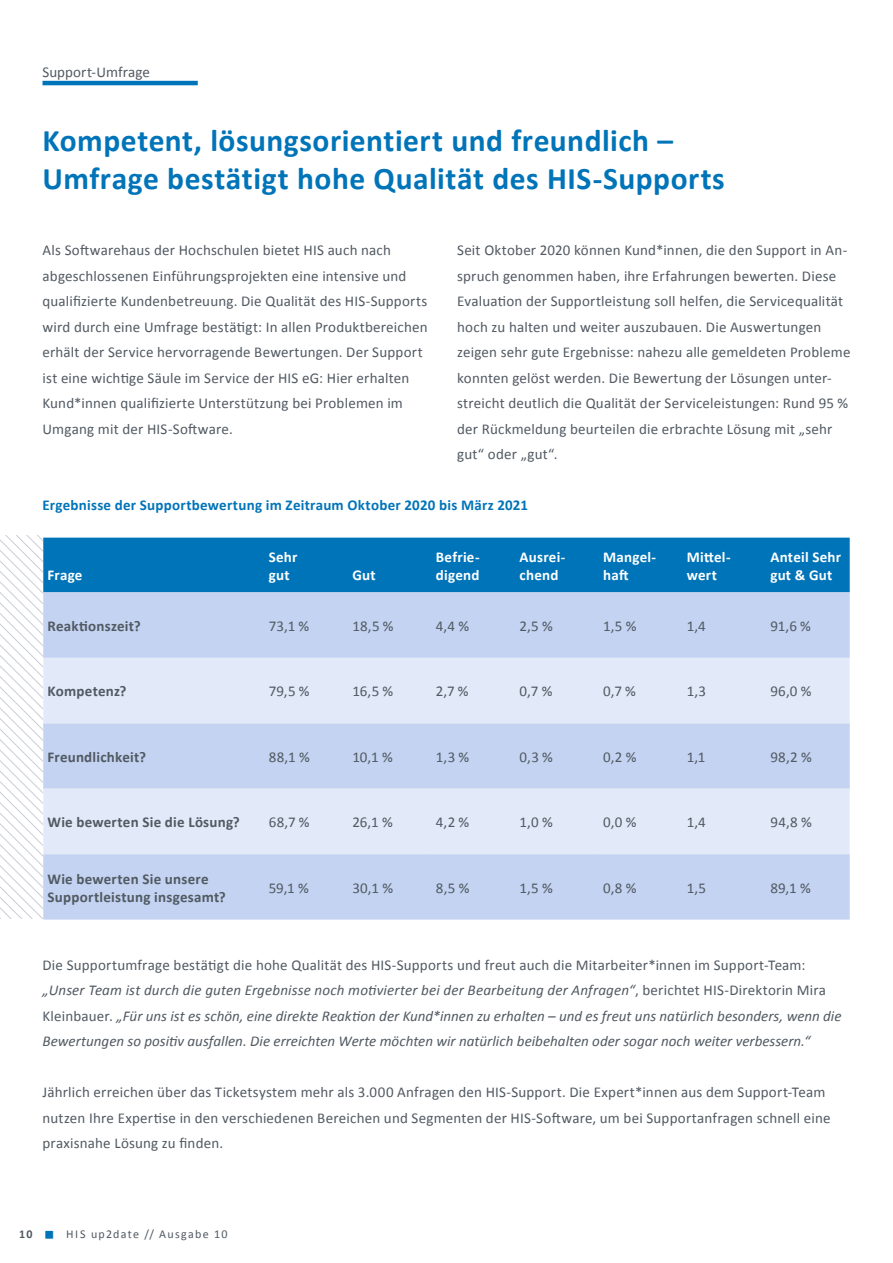
<style>
.page{position:relative;width:893px;height:1263px;background:#fff}
.page>*{position:absolute;margin:0;border:0;box-sizing:border-box;transform-origin:0 0}
.t1{font:700 31.5px/37.8px "Calibri";letter-spacing:.015em;color:#0074b8}
.t2{font:15px/25.5px "Calibri";letter-spacing:.01em;color:#515962}
.t3{font:italic 15px/25.5px "Calibri";color:#515962}
.t4{font:700 15px/18px "Calibri";letter-spacing:.015em;color:#515962}
.t5{font:700 15px/18px "Calibri";letter-spacing:.015em;color:#fff}
.t6{font:700 15px "Calibri";letter-spacing:.015em;color:#0074b8}
.t7{font:12px "Calibri";letter-spacing:.11em;color:#515962}
.t8{font:700 12px "Calibri";color:#515962}
.s1{font-style:normal}
</style>
<div class="page">
<hr style="left:43px;top:81px;width:155px;height:4px;background:#0074b8">
<svg style="left:0;top:536px;width:850px;height:382px;background:#b5cfec"></svg>
<p class="t2" style="left:43px;top:59px;width:109px">Support-Umfrage</p>
<h1 class="t1" style="left:43px;top:122px;width:684px">Kompetent, lösungsorientiert und freundlich –<br>Umfrage bestätigt hohe Qualität des HIS-Supports</h1>
<p class="t2" style="left:43px;top:237px;width:387px">Als Softwarehaus der Hochschulen bietet HIS auch nach abgeschlossenen Einführungsprojekten eine intensive und qualifizierte Kundenbetreuung. Die Qualität des HIS-Supports wird durch eine Umfrage bestätigt: In allen Produktbereichen erhält der Service hervorragende Bewertungen. Der Support ist eine wichtige Säule im Service der HIS eG: Hier erhalten Kund*innen qualifizierte Unterstützung bei Problemen im Umgang mit der HIS-Software.</p>
<p class="t2" style="left:457px;top:237px;width:395px">Seit Oktober 2020 können Kund*innen, die den Support in An&shy;spruch genommen haben, ihre Erfahrungen bewerten. Diese Evaluation der Supportleistung soll helfen, die Servicequalität hoch zu halten und weiter auszubauen. Die Auswertungen zeigen sehr gute Ergebnisse: nahezu alle gemeldeten Probleme konnten gelöst werden. Die Bewertung der Lösungen unter&shy;streicht deutlich die Qualität der Serviceleistungen: Rund 95 % der Rückmeldung beurteilen die erbrachte Lösung mit „sehr gut“ oder „gut“.</p>
<p class="t6" style="left:43px;top:496px;width:487px">Ergebnisse der Supportbewertung im Zeitraum Oktober 2020 bis März 2021</p>
<p class="t5" style="left:48px;top:566px;width:36px">Frage</p>
<p class="t5" style="left:269px;top:548px;width:30px">Sehr gut</p>
<p class="t5" style="left:352px;top:566px;width:25px">Gut</p>
<p class="t5" style="left:436px;top:548px;width:45px">Befrie&shy;digend</p>
<p class="t5" style="left:520px;top:548px;width:47px">Ausrei&shy;chend</p>
<p class="t5" style="left:603px;top:548px;width:54px">Mangel&shy;haft</p>
<p class="t5" style="left:687px;top:548px;width:45px">Mittel&shy;wert</p>
<p class="t5" style="left:770px;top:548px;width:72px">Anteil Sehr gut &amp; Gut</p>
<p class="t4" style="left:48px;top:617px;width:95px">Reaktionszeit?</p>
<p class="t2" style="left:269px;top:613px;width:42px">73,1 %</p>
<p class="t2" style="left:352px;top:613px;width:43px">18,5 %</p>
<p class="t2" style="left:436px;top:613px;width:35px">4,4 %</p>
<p class="t2" style="left:520px;top:613px;width:35px">2,5 %</p>
<p class="t2" style="left:603px;top:613px;width:35px">1,5 %</p>
<p class="t2" style="left:687px;top:613px;width:21px">1,4</p>
<p class="t2" style="left:770px;top:613px;width:42px">91,6 %</p>
<p class="t4" style="left:48px;top:682px;width:81px">Kompetenz?</p>
<p class="t2" style="left:269px;top:678px;width:42px">79,5 %</p>
<p class="t2" style="left:352px;top:678px;width:42px">16,5 %</p>
<p class="t2" style="left:436px;top:678px;width:34px">2,7 %</p>
<p class="t2" style="left:520px;top:678px;width:34px">0,7 %</p>
<p class="t2" style="left:603px;top:678px;width:34px">0,7 %</p>
<p class="t2" style="left:687px;top:678px;width:21px">1,3</p>
<p class="t2" style="left:770px;top:678px;width:43px">96,0 %</p>
<p class="t4" style="left:48px;top:748px;width:100px">Freundlichkeit?</p>
<p class="t2" style="left:269px;top:744px;width:43px">88,1 %</p>
<p class="t2" style="left:352px;top:744px;width:42px">10,1 %</p>
<p class="t2" style="left:436px;top:744px;width:35px">1,3 %</p>
<p class="t2" style="left:520px;top:744px;width:35px">0,3 %</p>
<p class="t2" style="left:603px;top:744px;width:35px">0,2 %</p>
<p class="t2" style="left:687px;top:744px;width:20px">1,1</p>
<p class="t2" style="left:770px;top:744px;width:43px">98,2 %</p>
<p class="t4" style="left:48px;top:813px;width:194px">Wie bewerten Sie die Lösung?</p>
<p class="t2" style="left:269px;top:809px;width:42px">68,7 %</p>
<p class="t2" style="left:352px;top:809px;width:42px">26,1 %</p>
<p class="t2" style="left:436px;top:809px;width:35px">4,2 %</p>
<p class="t2" style="left:520px;top:809px;width:35px">1,0 %</p>
<p class="t2" style="left:603px;top:809px;width:35px">0,0 %</p>
<p class="t2" style="left:687px;top:809px;width:21px">1,4</p>
<p class="t2" style="left:770px;top:809px;width:43px">94,8 %</p>
<p class="t4" style="left:48px;top:869px;width:180px">Wie bewerten Sie unsere<br>Supportleistung insgesamt?</p>
<p class="t2" style="left:269px;top:875px;width:42px">59,1 %</p>
<p class="t2" style="left:352px;top:875px;width:42px">30,1 %</p>
<p class="t2" style="left:436px;top:875px;width:35px">8,5 %</p>
<p class="t2" style="left:520px;top:875px;width:35px">1,5 %</p>
<p class="t2" style="left:603px;top:875px;width:35px">0,8 %</p>
<p class="t2" style="left:687px;top:875px;width:21px">1,5</p>
<p class="t2" style="left:770px;top:875px;width:42px">89,1 %</p>
<p class="t3" style="left:43px;top:951px;width:801px"><span class="s1">Die Supportumfrage bestätigt die hohe Qualität des HIS-Supports und freut auch die Mitarbeiter*innen im Support-Team: </span>„Unser Team ist durch die guten Ergebnisse noch motivierter bei der Bearbeitung der Anfragen“<span class="s1">, berichtet HIS-Direktorin Mira Kleinbauer.</span> „Für uns ist es schön, eine direkte Reaktion der Kund*innen zu erhalten – und es freut uns natürlich besonders, wenn die Bewertungen so positiv ausfallen. Die erreichten Werte möchten wir natürlich beibehalten oder sogar noch weiter verbessern.“</p>
<p class="t2" style="left:43px;top:1079px;width:789px">Jährlich erreichen über das Ticketsystem mehr als 3.000 Anfragen den HIS-Support. Die Expert*innen aus dem Support-Team nutzen Ihre Expertise in den verschiedenen Bereichen und Segmenten der HIS-Software, um bei Supportanfragen schnell eine praxisnahe Lösung zu finden.</p>
<p class="t8" style="left:19px;top:1226px;width:15px">10</p>
<p class="t7" style="left:66px;top:1226px;width:163px">HIS up2date // Ausgabe 10</p>
</div>
